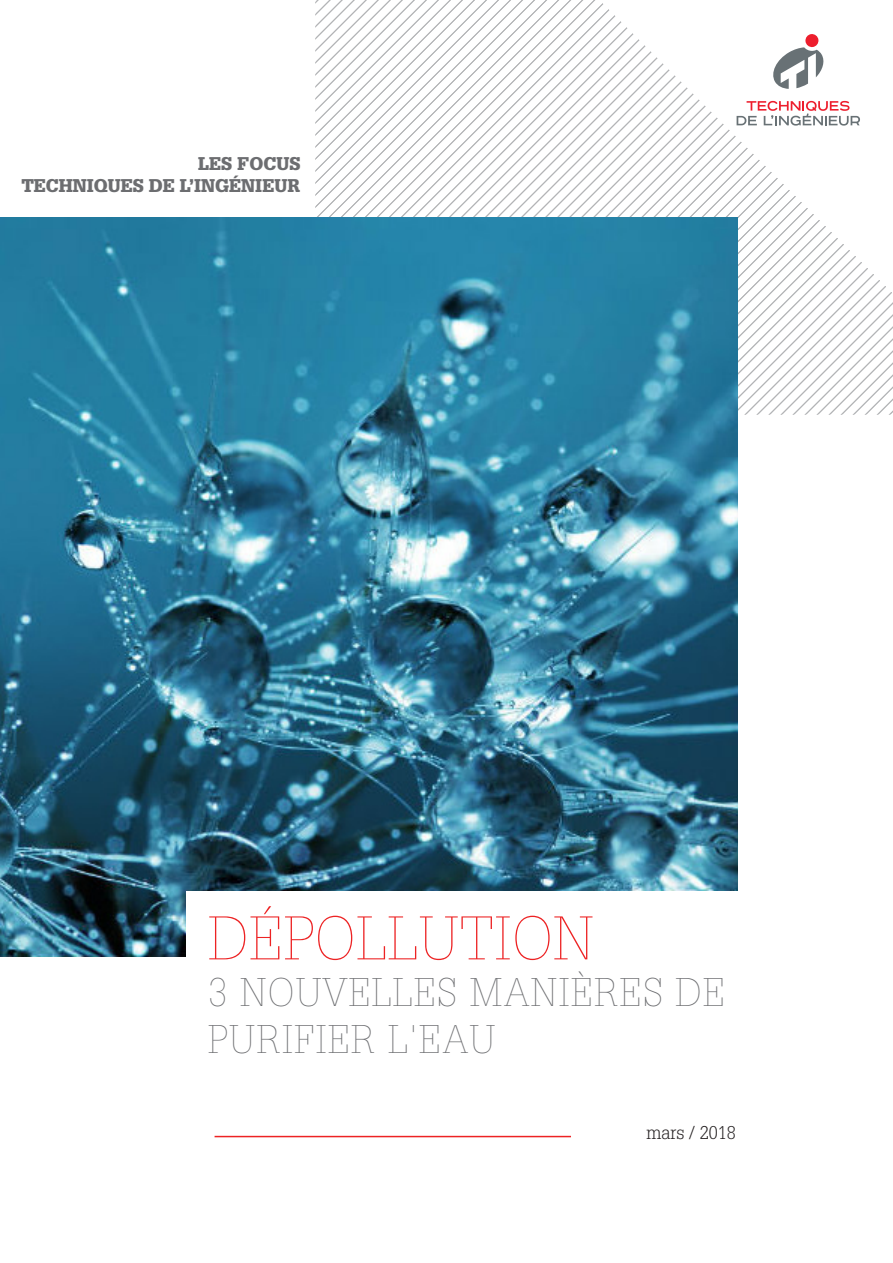
<style>
.page{position:relative;width:893px;height:1263px;background:#fff}
.page>*{position:absolute;margin:0;border:0;box-sizing:border-box;transform-origin:0 0}
.titre{font:100 60px "Glypha LT Std";letter-spacing:.02em;color:#ed2324}
.sous-titre{font:100 39px/46.8px "Glypha LT Std";letter-spacing:.04em;color:#6c6d70}
.techniques-ingenieur{font:900 18px "Glypha LT Std";color:#6c6d70}
.date{font:300 18px "Glypha LT Std";color:#231f20}
</style>
<div class="page">
<img style="left:0;top:217px;width:738px;height:740px">
<svg style="left:315px;top:0;width:578px;height:415px"></svg>
<div style="left:186px;top:891px;width:668px;height:372px;background:#fff"></div>
<hr style="left:215px;top:1136px;width:356px;height:1px;background:#ed2324">
<p class="techniques-ingenieur" style="left:198px;top:153px;width:104px">LES FOCUS</p>
<p class="techniques-ingenieur" style="left:22px;top:175px;width:280px">TECHNIQUES DE L’INGÉNIEUR</p>
<p class="titre" style="left:208px;top:903px;width:387px">DÉPOLLUTION</p>
<p class="sous-titre" style="left:208px;top:969px;width:518px">3 NOUVELLES MANIÈRES DE<br>PURIFIER L'EAU</p>
<p class="date" style="left:646px;top:1122px;width:91px">mars / 2018</p>
</div>
